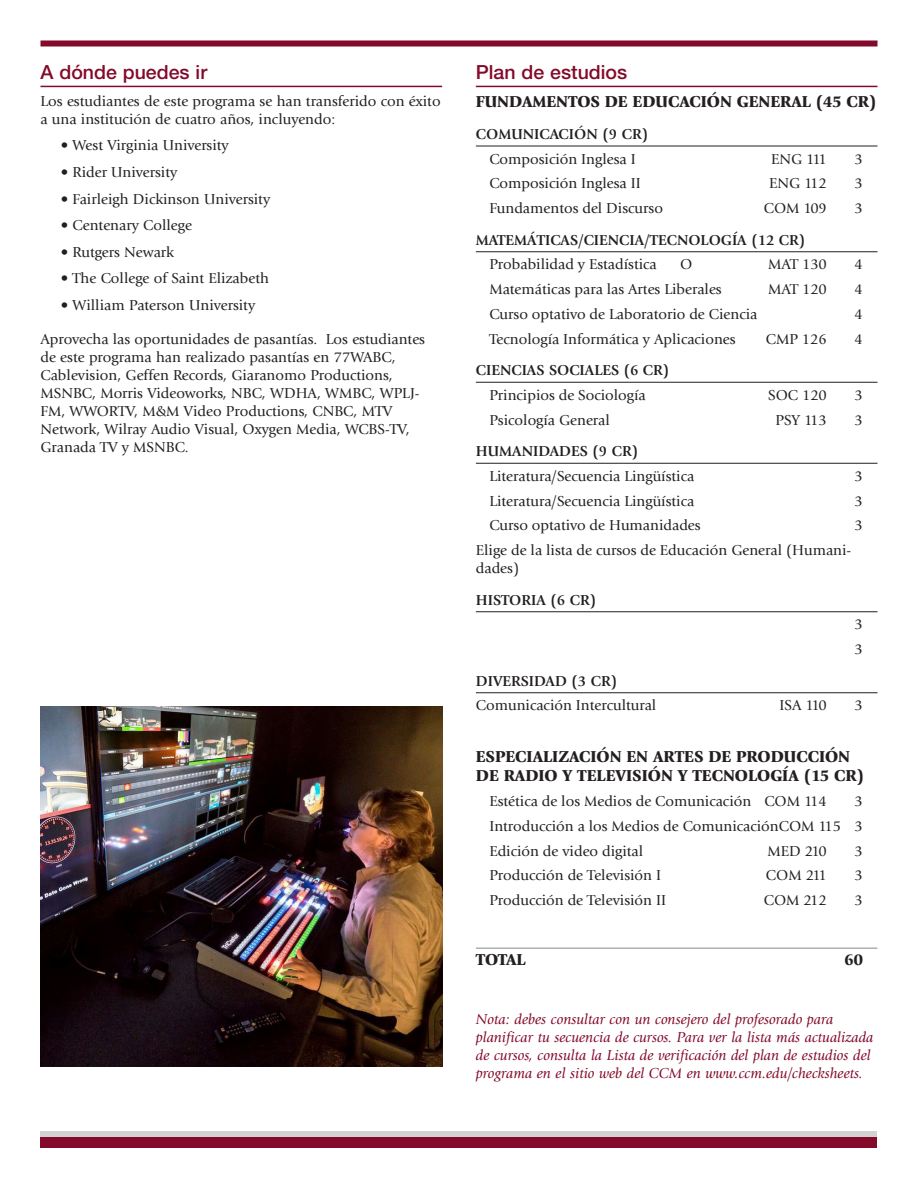
<style>
.page{position:relative;width:918px;height:1188px;background:#fff}
.page>*{position:absolute;margin:0;border:0;box-sizing:border-box;transform-origin:0 0}
.Headers{font:500 19.5px "Helvetica Neue";color:#830a2b}
.Curriculum_Subhead{font:900 16.5px/19.8px "Giovanni";color:#231f20}
.Total_Program_Credit{font:900 16.5px "Giovanni";letter-spacing:-.02em;color:#231f20}
.Course{font:15px/18px "Giovanni";color:#231f20}
.Copy{font:15px/18px "Giovanni";color:#231f20}
.Advisor_Note{font:italic 15px/18px "Giovanni";color:#830a2b}
.Course_Column_Header{font:700 15px "Giovanni";color:#231f20}
</style>
<div class="page">
<div style="left:40px;top:1131px;width:837px;height:17px;background:#d1d2d4"></div>
<div style="left:40px;top:1137px;width:837px;height:11px;background:#830a2b"></div>
<div style="left:40px;top:40px;width:838px;height:6px;background:#830a2b"></div>
<hr style="left:40px;top:86px;width:402px;height:1px;background:#830a2b">
<hr style="left:476px;top:86px;width:402px;height:1px;background:#830a2b">
<hr style="left:476px;top:146px;width:402px;height:1px;background:#231f20">
<hr style="left:476px;top:251px;width:402px;height:1px;background:#231f20">
<hr style="left:476px;top:382px;width:402px;height:1px;background:#231f20">
<hr style="left:476px;top:463px;width:402px;height:1px;background:#231f20">
<hr style="left:476px;top:611px;width:402px;height:1px;background:#231f20">
<hr style="left:476px;top:692px;width:402px;height:1px;background:#231f20">
<hr style="left:476px;top:948px;width:402px;height:1px;background:#939598">
<img style="left:40px;top:706px;width:402px;height:361px">
<p class="Headers" style="left:40px;top:60px;width:168px">A dónde puedes ir</p>
<p class="Copy" style="left:40px;top:92px;width:402px">Los estudiantes de este programa se han transferido con éxito a una institución de cuatro años, incluyendo:</p>
<p class="Copy" style="left:61px;top:136px;width:170px">• West Virginia University</p>
<p class="Copy" style="left:61px;top:163px;width:118px">• Rider University</p>
<p class="Copy" style="left:61px;top:190px;width:211px">• Fairleigh Dickinson University</p>
<p class="Copy" style="left:61px;top:216px;width:133px">• Centenary College</p>
<p class="Copy" style="left:61px;top:243px;width:115px">• Rutgers Newark</p>
<p class="Copy" style="left:61px;top:270px;width:210px">• The College of Saint Elizabeth</p>
<p class="Copy" style="left:61px;top:296px;width:196px">• William Paterson University</p>
<p class="Copy" style="left:40px;top:331px;width:386px">Aprovecha las oportunidades de pasantías. Los estudiantes de este programa han realizado pasantías en 77WABC, Cablevision, Geffen Records, Giaranomo Productions, MSNBC, Morris Videoworks, NBC, WDHA, WMBC, WPLJ-FM, WWORTV, M&amp;M Video Productions, CNBC, MTV Network, Wilray Audio Visual, Oxygen Media, WCBS-TV, Granada TV y MSNBC.</p>
<p class="Headers" style="left:476px;top:60px;width:153px">Plan de estudios</p>
<p class="Curriculum_Subhead" style="left:476px;top:92px;width:402px">FUNDAMENTOS DE EDUCACIÓN GENERAL (45 CR)</p>
<p class="Course_Column_Header" style="left:476px;top:125px;width:174px">COMUNICACIÓN (9 CR)</p>
<p class="Course" style="left:489px;top:150px;width:148px">Composición Inglesa I</p>
<p class="Course" style="left:771px;top:150px;width:57px">ENG 111</p>
<p class="Course" style="left:855px;top:150px;width:10px">3</p>
<p class="Course" style="left:489px;top:175px;width:153px">Composición Inglesa II</p>
<p class="Course" style="left:769px;top:175px;width:59px">ENG 112</p>
<p class="Course" style="left:855px;top:175px;width:10px">3</p>
<p class="Course" style="left:489px;top:199px;width:175px">Fundamentos del Discurso</p>
<p class="Course" style="left:764px;top:199px;width:65px">COM 109</p>
<p class="Course" style="left:855px;top:199px;width:10px">3</p>
<p class="Course_Column_Header" style="left:476px;top:231px;width:331px">MATEMÁTICAS/CIENCIA/TECNOLOGÍA (12 CR)</p>
<p class="Course" style="left:489px;top:256px;width:169px">Probabilidad y Estadística</p>
<p class="Course" style="left:680px;top:256px;width:14px">O</p>
<p class="Course" style="left:768px;top:256px;width:60px">MAT 130</p>
<p class="Course" style="left:855px;top:256px;width:10px">4</p>
<p class="Course" style="left:489px;top:280px;width:234px">Matemáticas para las Artes Liberales</p>
<p class="Course" style="left:768px;top:280px;width:60px">MAT 120</p>
<p class="Course" style="left:855px;top:280px;width:10px">4</p>
<p class="Course" style="left:489px;top:305px;width:270px">Curso optativo de Laboratorio de Ciencia</p>
<p class="Course" style="left:855px;top:305px;width:10px">4</p>
<p class="Course" style="left:489px;top:330px;width:248px">Tecnología Informática y Aplicaciones</p>
<p class="Course" style="left:766px;top:330px;width:63px">CMP 126</p>
<p class="Course" style="left:855px;top:330px;width:10px">4</p>
<p class="Course_Column_Header" style="left:476px;top:361px;width:195px">CIENCIAS SOCIALES (6 CR)</p>
<p class="Course" style="left:489px;top:386px;width:158px">Principios de Sociología</p>
<p class="Course" style="left:768px;top:386px;width:60px">SOC 120</p>
<p class="Course" style="left:855px;top:386px;width:10px">3</p>
<p class="Course" style="left:489px;top:411px;width:122px">Psicología General</p>
<p class="Course" style="left:775px;top:411px;width:53px">PSY 113</p>
<p class="Course" style="left:855px;top:411px;width:10px">3</p>
<p class="Course_Column_Header" style="left:476px;top:442px;width:164px">HUMANIDADES (9 CR)</p>
<p class="Course" style="left:489px;top:467px;width:206px">Literatura/Secuencia Lingüística</p>
<p class="Course" style="left:855px;top:467px;width:10px">3</p>
<p class="Course" style="left:489px;top:492px;width:206px">Literatura/Secuencia Lingüística</p>
<p class="Course" style="left:855px;top:492px;width:10px">3</p>
<p class="Course" style="left:489px;top:517px;width:213px">Curso optativo de Humanidades</p>
<p class="Course" style="left:855px;top:517px;width:10px">3</p>
<p class="Course" style="left:476px;top:541px;width:377px">Elige de la lista de cursos de Educación General (Humani&shy;dades)</p>
<p class="Course_Column_Header" style="left:476px;top:591px;width:122px">HISTORIA (6 CR)</p>
<p class="Course" style="left:855px;top:616px;width:10px">3</p>
<p class="Course" style="left:855px;top:640px;width:10px">3</p>
<p class="Course_Column_Header" style="left:476px;top:672px;width:143px">DIVERSIDAD (3 CR)</p>
<p class="Course" style="left:476px;top:697px;width:182px">Comunicación Intercultural</p>
<p class="Course" style="left:780px;top:697px;width:49px">ISA 110</p>
<p class="Course" style="left:855px;top:697px;width:10px">3</p>
<p class="Curriculum_Subhead" style="left:476px;top:746px;width:390px">ESPECIALIZACIÓN EN ARTES DE PRODUCCIÓN<br>DE RADIO Y TELEVISIÓN Y TECNOLOGÍA (15 CR)</p>
<p class="Course" style="left:489px;top:792px;width:339px">Estética de los Medios de Comunicación COM 114</p>
<p class="Course" style="left:855px;top:792px;width:10px">3</p>
<p class="Course" style="left:489px;top:817px;width:375px">Introducción a los Medios de ComunicaciónCOM 115 3</p>
<p class="Course" style="left:489px;top:842px;width:155px">Edición de video digital</p>
<p class="Course" style="left:768px;top:842px;width:61px">MED 210</p>
<p class="Course" style="left:855px;top:842px;width:10px">3</p>
<p class="Course" style="left:489px;top:867px;width:173px">Producción de Televisión I</p>
<p class="Course" style="left:766px;top:867px;width:62px">COM 211</p>
<p class="Course" style="left:855px;top:867px;width:10px">3</p>
<p class="Course" style="left:489px;top:891px;width:178px">Producción de Televisión II</p>
<p class="Course" style="left:764px;top:891px;width:65px">COM 212</p>
<p class="Course" style="left:855px;top:891px;width:10px">3</p>
<p class="Total_Program_Credit" style="left:476px;top:950px;width:51px">TOTAL</p>
<p class="Total_Program_Credit" style="left:845px;top:950px;width:20px">60</p>
<p class="Advisor_Note" style="left:476px;top:1011px;width:399px">Nota: debes consultar con un consejero del profesorado para planificar tu secuencia de cursos. Para ver la lista más actualizada de cursos, consulta la Lista de verificación del plan de estudios del programa en el sitio web del CCM en www.ccm.edu/checksheets.</p>
</div>
